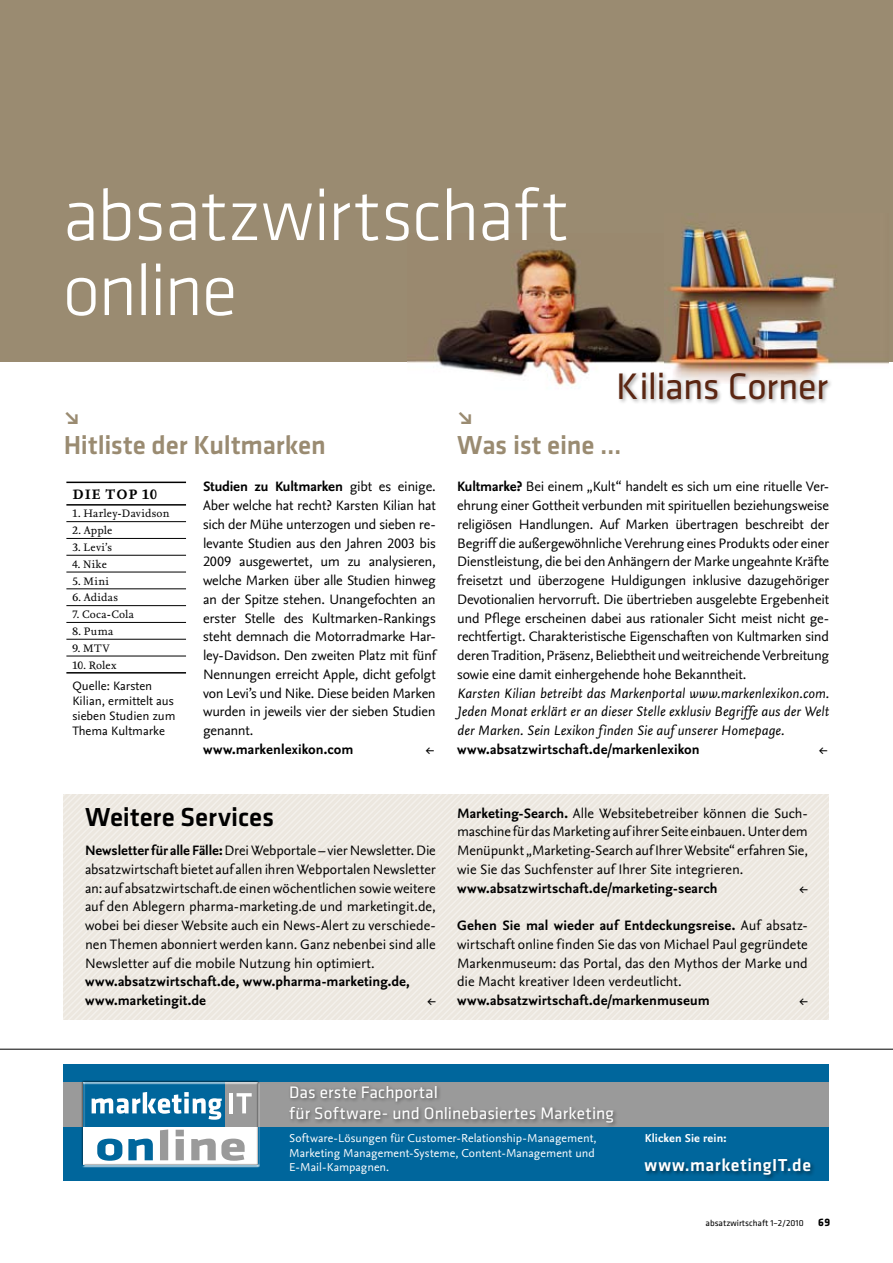
<style>
.page{position:relative;width:893px;height:1263px;background:#fff}
.page>*{position:absolute;margin:0;border:0;box-sizing:border-box;transform-origin:0 0}
.t1{font:300 75px/75px "Klavika";letter-spacing:-.02em;color:#fff}
.t2{font:38.25px "Klavika";letter-spacing:-.015em;color:#5c2713}
.t3{font:500 27px "Klavika";letter-spacing:-.005em;color:#9a8b71}
.t4{font:500 27px "Klavika";letter-spacing:-.005em;color:#000}
.t5{font:700 27px "Nexus Sans Pro";color:#9a8b71}
.t6{font:500 18px "Klavika";letter-spacing:.03em;color:#fff}
.t7{font:17.25px/21px "Klavika";letter-spacing:.005em;color:#fff}
.t8{font:14.25px/18.8px "Nexus Sans Pro";letter-spacing:-.01em;color:#000;text-align:justify}
.t9{font:700 14.25px/18.8px "Nexus Sans Pro";letter-spacing:.005em;color:#000}
.t10{font:italic 14.25px/18.8px "Nexus Sans Pro";letter-spacing:.005em;color:#000;text-align:justify}
.t11{font:700 14.25px "Nexus Serif Pro";letter-spacing:.06em;color:#000}
.t12{font:12.75px/15px "Nexus Sans Pro";color:#000}
.t13{font:12px/14.2px "Nexus Sans Pro";letter-spacing:.005em;color:#fff}
.t14{font:700 12px "Nexus Sans Pro";letter-spacing:.01em;color:#fff}
.t15{font:11.25px "Nexus Serif Pro";letter-spacing:.025em;color:#000}
.t16{font:700 11.25px "Klavika";color:#000}
.t17{font:9px "Klavika";color:#000}
.s1{font-weight:700}
</style>
<div class="page">
<svg style="left:64px;top:795px;width:765px;height:225px"></svg>
<div style="left:0;top:0;width:893px;height:361px;background:#9a8b71"></div>
<hr style="left:0;top:1049px;width:893px;height:1px;background:#000">
<div style="left:64px;top:1064px;width:765px;height:117px;background:#00669c"></div>
<div style="left:64px;top:1082px;width:765px;height:45px;background:#9a9a9a"></div>
<div style="left:287px;top:1083px;width:330px;height:44px;background:#000;opacity:.45"></div>
<div style="left:643px;top:1157px;width:172px;height:23px;background:#000;opacity:.45"></div>
<div style="left:81px;top:1080px;width:179px;height:86px;background:#003c5c"></div>
<div style="left:82px;top:1082px;width:178px;height:85px;background:#000;opacity:.75"></div>
<img style="left:407px;top:249px;width:258px;height:139px">
<img style="left:665px;top:223px;width:224px;height:147px">
<div style="left:618px;top:370px;width:215px;height:35px;background:#000;opacity:.35"></div>
<hr style="left:66px;top:521px;width:120px;height:1px;background:#000">
<hr style="left:66px;top:538px;width:120px;height:1px;background:#000">
<hr style="left:66px;top:555px;width:120px;height:1px;background:#000">
<hr style="left:66px;top:572px;width:120px;height:1px;background:#000">
<hr style="left:66px;top:589px;width:120px;height:1px;background:#000">
<hr style="left:66px;top:605px;width:120px;height:1px;background:#000">
<hr style="left:66px;top:622px;width:120px;height:1px;background:#000">
<hr style="left:66px;top:639px;width:120px;height:1px;background:#000">
<hr style="left:66px;top:656px;width:120px;height:1px;background:#000">
<hr style="left:66px;top:672px;width:120px;height:1px;background:#000">
<hr style="left:66px;top:482px;width:120px;height:1px;background:#000">
<hr style="left:66px;top:504px;width:120px;height:2px;background:#000">
<h1 class="t1" style="left:63px;top:179px;width:508px">absatzwirtschaft online</h1>
<h2 class="t2" style="left:617px;top:365px;width:212px">Kilians Corner</h2>
<h3 class="t5" style="left:64px;top:395px;width:18px">↘</h3>
<h3 class="t3" style="left:64px;top:430px;width:263px">Hitliste der Kultmarken</h3>
<p class="t8" style="left:203px;top:476px;width:234px"><span class="s1">Studien zu Kultmarken</span> gibt es einige.<br>Aber welche hat recht? Karsten Kilian hat sich der Mühe unterzogen und sieben re&shy;levante Studien aus den Jahren 2003 bis 2009 ausgewertet, um zu analysieren, welche Marken über alle Studien hinweg an der Spitze stehen. Unangefochten an erster Stelle des Kultmarken-Rankings steht demnach die Motorradmarke Har&shy;ley-Davidson. Den zweiten Platz mit fünf Nennungen erreicht Apple, dicht gefolgt von Levi’s und Nike. Diese beiden Marken wurden in jeweils vier der sieben Studien genannt.</p>
<p class="t9" style="left:203px;top:739px;width:152px">www.markenlexikon.com</p>
<p class="t8" style="left:426px;top:739px;width:10px">←</p>
<p class="t11" style="left:72px;top:484px;width:86px">Die Top 10</p>
<p class="t15" style="left:72px;top:505px;width:99px">1. Harley-Davidson</p>
<p class="t15" style="left:72px;top:522px;width:42px">2. Apple</p>
<p class="t15" style="left:72px;top:539px;width:41px">3. Levi’s</p>
<p class="t15" style="left:72px;top:556px;width:36px">4. Nike</p>
<p class="t15" style="left:72px;top:573px;width:38px">5. Mini</p>
<p class="t15" style="left:72px;top:589px;width:47px">6. Adidas</p>
<p class="t15" style="left:72px;top:606px;width:63px">7. Coca-Cola</p>
<p class="t15" style="left:72px;top:623px;width:42px">8. Puma</p>
<p class="t15" style="left:72px;top:640px;width:39px">9. MTV</p>
<p class="t15" style="left:72px;top:656px;width:46px">10. Rolex</p>
<p class="t12" style="left:72px;top:678px;width:105px">Quelle: Karsten<br>Kilian, ermittelt aus sieben Studien zum<br>Thema Kultmarke</p>
<h3 class="t5" style="left:457px;top:395px;width:18px">↘</h3>
<h3 class="t3" style="left:457px;top:430px;width:166px">Was ist eine ...</h3>
<p class="t8" style="left:457px;top:476px;width:374px"><span class="s1">Kultmarke?</span> Bei einem „Kult“ handelt es sich um eine rituelle Ver&shy;ehrung einer Gottheit verbunden mit spirituellen beziehungsweise religiösen Handlungen. Auf Marken übertragen beschreibt der Begriff die außergewöhnliche Verehrung eines Produkts oder einer Dienstleistung, die bei den Anhängern der Marke ungeahnte Kräfte freisetzt und überzogene Huldigungen inklusive dazugehöriger Devotionalien hervorruft. Die übertrieben ausgelebte Ergebenheit und Pflege erscheinen dabei aus rationaler Sicht meist nicht ge&shy;rechtfertigt. Charakteristische Eigenschaften von Kultmarken sind deren Tradition, Präsenz, Beliebtheit und weitreichende Verbreitung sowie eine damit einhergehende hohe Bekanntheit.</p>
<p class="t10" style="left:457px;top:683px;width:373px">Karsten Kilian betreibt das Markenportal www.markenlexikon.com.<br>Jeden Monat erklärt er an dieser Stelle exklusiv Begriffe aus der Welt der Marken. Sein Lexikon finden Sie auf unserer Homepage.</p>
<p class="t9" style="left:457px;top:739px;width:244px">www.absatzwirtschaft.de/markenlexikon</p>
<p class="t8" style="left:819px;top:739px;width:10px">←</p>
<h3 class="t4" style="left:85px;top:802px;width:191px">Weitere Services</h3>
<p class="t8" style="left:85px;top:840px;width:352px"><span class="s1">Newsletter für alle Fälle:</span> Drei Webportale – vier Newsletter. Die absatzwirtschaft bietet auf allen ihren Webportalen Newsletter an: auf absatzwirtschaft.de einen wöchentlichen sowie weitere auf den Ablegern pharma-marketing.de und marketingit.de, wobei bei dieser Website auch ein News-Alert zu verschiede&shy;nen Themen abonniert werden kann. Ganz nebenbei sind alle Newsletter auf die mobile Nutzung hin optimiert.</p>
<p class="t9" style="left:85px;top:972px;width:326px">www.absatzwirtschaft.de, www.pharma-marketing.de, www.marketingit.de</p>
<p class="t8" style="left:427px;top:990px;width:10px">←</p>
<p class="t8" style="left:457px;top:803px;width:352px;text-align:left"><span class="s1">Marketing-Search.</span> Alle Websitebetreiber können die Such&shy;maschine für das Marketing auf ihrer Seite einbauen. Unter dem Menüpunkt „Marketing-Search auf Ihrer Website“ erfahren Sie, wie Sie das Suchfenster auf Ihrer Site integrieren.</p>
<p class="t9" style="left:457px;top:878px;width:262px">www.absatzwirtschaft.de/marketing-search</p>
<p class="t8" style="left:799px;top:878px;width:10px">←</p>
<p class="t8" style="left:457px;top:915px;width:352px"><span class="s1">Gehen Sie mal wieder auf Entdeckungsreise.</span> Auf absatz&shy;wirtschaft online finden Sie das von Michael Paul gegründete Markenmuseum: das Portal, das den Mythos der Marke und die Macht kreativer Ideen verdeutlicht.</p>
<p class="t9" style="left:457px;top:990px;width:254px">www.absatzwirtschaft.de/markenmuseum</p>
<p class="t8" style="left:799px;top:990px;width:10px">←</p>
<p class="t7" style="left:289px;top:1082px;width:326px">Das erste Fachportal<br>für Software- und Onlinebasiertes Marketing</p>
<p class="t13" style="left:289px;top:1131px;width:309px">Software-Lösungen für Customer-Relationship-Management,<br>Marketing Management-Systeme, Content-Management und<br>E-Mail-Kampagnen.</p>
<p class="t14" style="left:645px;top:1129px;width:83px">Klicken Sie rein:</p>
<p class="t6" style="left:645px;top:1155px;width:168px">www.marketingIT.de</p>
<p class="t17" style="left:706px;top:1218px;width:100px">absatzwirtschaft 1–2/2010</p>
<p class="t16" style="left:818px;top:1216px;width:14px">69</p>
</div>
